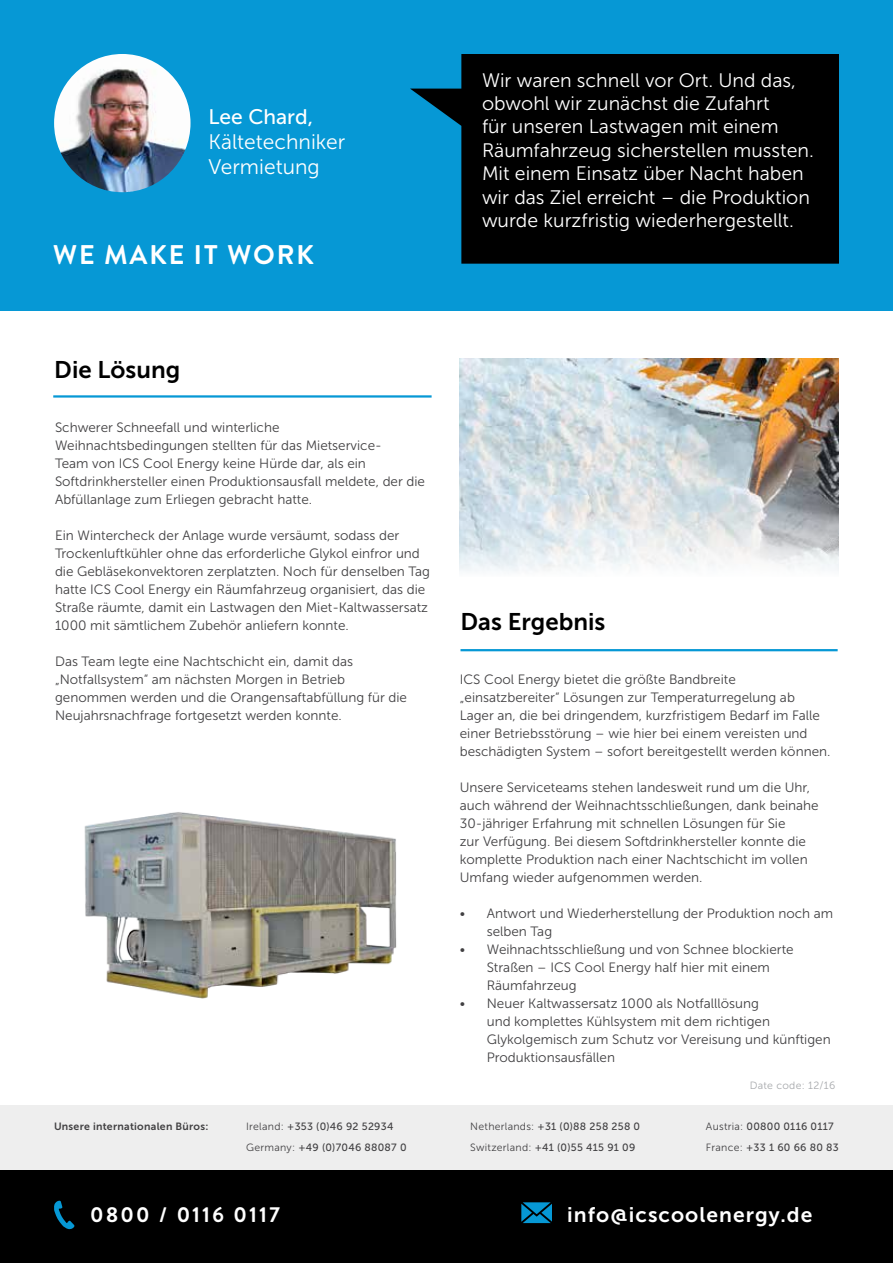
<style>
.page{position:relative;width:893px;height:1263px;background:#fff}
.page>*{position:absolute;margin:0;border:0;box-sizing:border-box;transform-origin:0 0}
.t1{font:700 27px "Brandon Text";letter-spacing:.07em;color:#fff}
.t2{font:24px "Museo Sans 700";color:#000}
.t3{font:21px/25.2px "Museo Sans 300";color:#fff}
.t4{font:21px "Museo Sans 700";letter-spacing:.05em;color:#fff}
.t5{font:700 21px "Brandon Text";letter-spacing:.1em;color:#fff}
.t6{font:21px "Museo Sans 500";color:#fff}
.t7{font:19.5px/23.4px "Museo Sans 300";color:#fff}
.t8{font:13.5px/18px "Museo Sans 300";color:#414042}
.t9{font:10.5px/21px "Museo Sans 500";letter-spacing:.025em;color:#414042}
.t10{font:10.5px "Museo Sans 700";letter-spacing:.025em;color:#414042}
.t11{font:10.5px "Museo Sans 300";letter-spacing:.025em;color:#a7a9ac}
.s1{font-family:"Museo Sans 300"}
</style>
<div class="page">
<div style="left:0;top:0;width:893px;height:310px;background:#0698d5"></div>
<hr style="left:460px;top:649px;width:378px;height:2px;background:#0698d5">
<hr style="left:53px;top:395px;width:379px;height:3px;background:#0698d5">
<div style="left:0;top:1170px;width:893px;height:93px;background:#000"></div>
<svg style="left:521px;top:1202px;width:31px;height:21px"></svg>
<svg style="left:54px;top:1200px;width:21px;height:29px"></svg>
<div style="left:0;top:1105px;width:893px;height:65px;background:#eee"></div>
<svg style="left:410px;top:54px;width:429px;height:210px;background:#001219"></svg>
<img style="left:54px;top:54px;width:137px;height:138px">
<img style="left:84px;top:812px;width:313px;height:187px">
<img style="left:459px;top:359px;width:379px;height:213px">
<h3 class="t6" style="left:209px;top:105px;width:106px">Lee Chard,</h3>
<h3 class="t3" style="left:209px;top:129px;width:138px">Kältetechniker<br>Vermietung</h3>
<h1 class="t1" style="left:53px;top:236px;width:260px">WE MAKE IT WORK</h1>
<p class="t7" style="left:482px;top:68px;width:333px">Wir waren schnell vor Ort. Und das, obwohl wir zunächst die Zufahrt<br>für unseren Lastwagen mit einem Räumfahrzeug sicherstellen mussten.<br>Mit einem Einsatz über Nacht haben wir das Ziel erreicht – die Produktion wurde kurzfristig wiederhergestellt.</p>
<h2 class="t2" style="left:54px;top:356px;width:127px">Die Lösung</h2>
<p class="t8" style="left:55px;top:418px;width:372px">Schwerer Schneefall und winterliche Weihnachtsbedingungen stellten für das Mietservice-<br>Team von ICS Cool Energy keine Hürde dar, als ein Softdrinkhersteller einen Produktionsausfall meldete, der die Abfüllanlage zum Erliegen gebracht hatte.</p>
<p class="t8" style="left:55px;top:526px;width:377px">Ein Wintercheck der Anlage wurde versäumt, sodass der Trockenluftkühler ohne das erforderliche Glykol einfror und die Gebläsekonvektoren zerplatzten. Noch für denselben Tag hatte ICS Cool Energy ein Räumfahrzeug organisiert, das die Straße räumte, damit ein Lastwagen den Miet-Kaltwassersatz 1000 mit sämtlichem Zubehör anliefern konnte.</p>
<p class="t8" style="left:55px;top:652px;width:354px">Das Team legte eine Nachtschicht ein, damit das „Notfallsystem“ am nächsten Morgen in Betrieb genommen werden und die Orangensaftabfüllung für die Neujahrsnachfrage fortgesetzt werden konnte.</p>
<h2 class="t2" style="left:460px;top:608px;width:146px">Das Ergebnis</h2>
<p class="t8" style="left:460px;top:670px;width:372px">ICS Cool Energy bietet die größte Bandbreite „einsatzbereiter“ Lösungen zur Temperaturregelung ab Lager an, die bei dringendem, kurzfristigem Bedarf im Falle einer Betriebsstörung – wie hier bei einem vereisten und beschädigten System – sofort bereitgestellt werden können.</p>
<p class="t8" style="left:460px;top:778px;width:360px">Unsere Serviceteams stehen landesweit rund um die Uhr, auch während der Weihnachtsschließungen, dank beinahe 30-jähriger Erfahrung mit schnellen Lösungen für Sie<br>zur Verfügung. Bei diesem Softdrinkhersteller konnte die komplette Produktion nach einer Nachtschicht im vollen Umfang wieder aufgenommen werden.</p>
<p class="t8" style="left:487px;top:904px;width:348px;text-indent:-27px">• Antwort und Wiederherstellung der Produktion noch am selben Tag</p>
<p class="t8" style="left:487px;top:940px;width:308px;text-indent:-27px">• Weihnachtsschließung und von Schnee blockierte<br>Straßen – ICS Cool Energy half hier mit einem<br>Räumfahrzeug</p>
<p class="t8" style="left:487px;top:994px;width:345px;text-indent:-27px">• Neuer Kaltwassersatz 1000 als Notfalllösung<br>und komplettes Kühlsystem mit dem richtigen Glykolgemisch zum Schutz vor Vereisung und künftigen Produktionsausfällen</p>
<p class="t11" style="left:750px;top:1079px;width:87px">Date code: 12/16</p>
<p class="t10" style="left:54px;top:1120px;width:156px">Unsere internationalen Büros:</p>
<p class="t9" style="left:246px;top:1116px;width:162px"><span class="s1">Ireland:</span> +353 (0)46 92 52934<br><span class="s1">Germany:</span> +49 (0)7046 88087 0</p>
<p class="t9" style="left:470px;top:1116px;width:171px"><span class="s1">Netherlands:</span> +31 (0)88 258 258 0<br><span class="s1">Switzerland:</span> +41 (0)55 415 91 09</p>
<p class="t9" style="left:706px;top:1116px;width:134px"><span class="s1">Austria:</span> 00800 0116 0117<br><span class="s1">France:</span> +33 1 60 66 80 83</p>
<h3 class="t5" style="left:90px;top:1200px;width:191px">0800 / 0116 0117</h3>
<h3 class="t4" style="left:567px;top:1203px;width:247px">info@icscoolenergy.de</h3>
</div>
